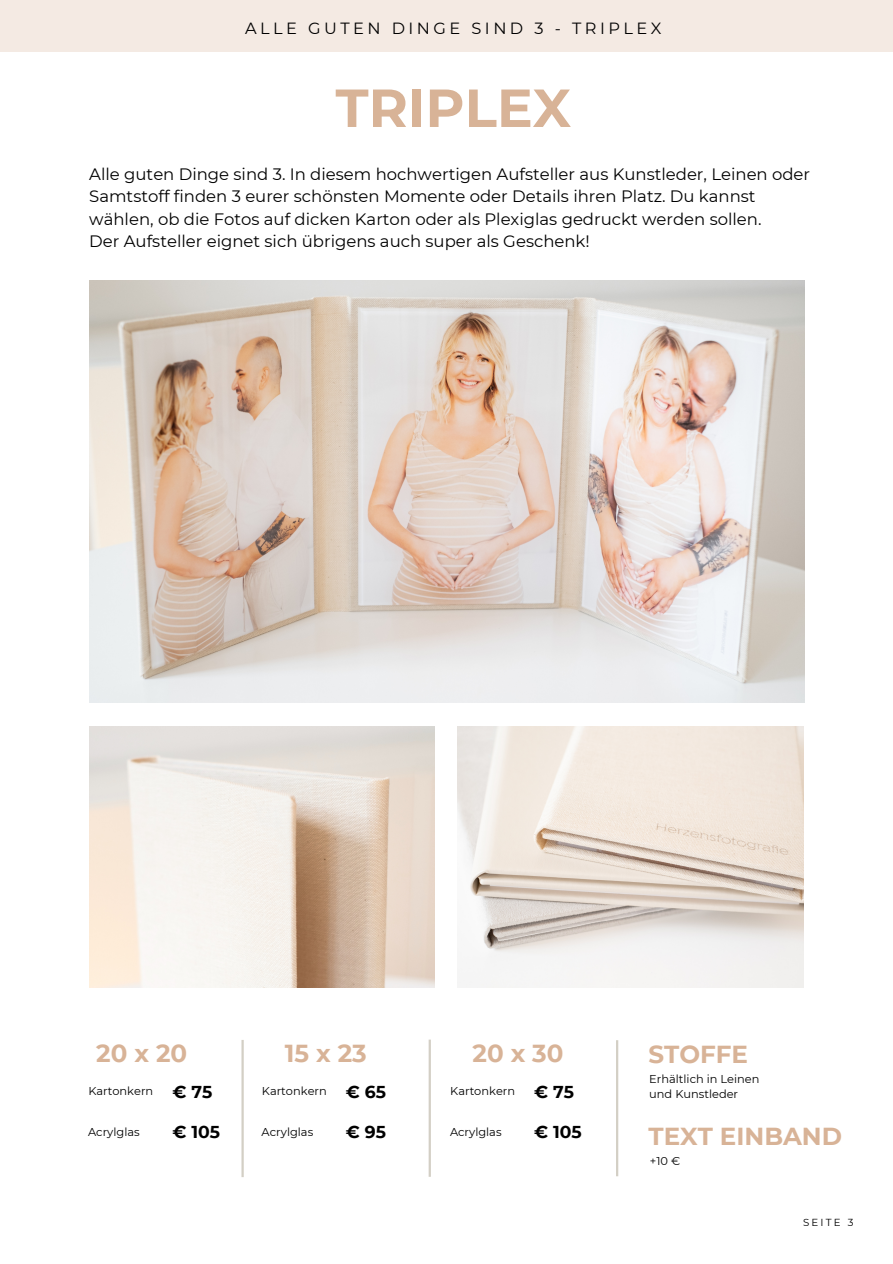
<style>
.page{position:relative;width:893px;height:1264px;background:#fff}
.page>*{position:absolute;margin:0;border:0;box-sizing:border-box;transform-origin:0 0}
.t1{font:700 53.4px "Montserrat";color:#d8b397}
.t2{font:700 24.6px "Montserrat";color:#d8b397}
.t3{font:700 17.25px "Montserrat";color:#000}
.t4{font:16.5px/22.5px "Montserrat";color:#000}
.t5{font:16.2px "Montserrat";letter-spacing:.215em;color:#000}
.t6{font:11.4px "Montserrat";color:#000}
.t7{font:10.2px "Montserrat";letter-spacing:.215em;color:#000}
</style>
<div class="page">
<hr style="left:241px;top:1039px;width:3px;height:138px;background:#d3cfc5">
<hr style="left:428px;top:1039px;width:3px;height:137px;background:#d3cfc5">
<hr style="left:616px;top:1040px;width:2px;height:136px;background:#d3cfc5">
<div style="left:0;top:0;width:892px;height:51px;background:#f4eae3"></div>
<img style="left:89px;top:280px;width:715px;height:422px">
<img style="left:89px;top:726px;width:345px;height:261px">
<img style="left:458px;top:726px;width:345px;height:261px">
<p class="t5" style="left:245px;top:18px;width:418px">ALLE GUTEN DINGE SIND 3 - TRIPLEX</p>
<p class="t1" style="left:335px;top:75px;width:237px">TRIPLEX</p>
<p class="t4" style="left:89px;top:163px;width:722px">Alle guten Dinge sind 3. In diesem hochwertigen Aufsteller aus Kunstleder, Leinen oder<br>Samtstoff finden 3 eurer schönsten Momente oder Details ihren Platz. Du kannst wählen, ob die Fotos auf dicken Karton oder als Plexiglas gedruckt werden sollen.</p>
<p class="t4" style="left:89px;top:230px;width:502px">Der Aufsteller eignet sich übrigens auch super als Geschenk!</p>
<p class="t2" style="left:96px;top:1038px;width:92px">20 x 20</p>
<p class="t2" style="left:285px;top:1038px;width:83px">15 x 23</p>
<p class="t2" style="left:472px;top:1038px;width:92px">20 x 30</p>
<p class="t2" style="left:648px;top:1038px;width:101px">STOFFE</p>
<p class="t6" style="left:649px;top:1071px;width:112px">Erhältlich in Leinen</p>
<p class="t3" style="left:172px;top:1080px;width:41px">€ 75</p>
<p class="t6" style="left:262px;top:1084px;width:66px">Kartonkern</p>
<p class="t3" style="left:346px;top:1080px;width:42px">€ 65</p>
<p class="t6" style="left:261px;top:1124px;width:53px">Acrylglas</p>
<p class="t3" style="left:346px;top:1121px;width:42px">€ 95</p>
<p class="t6" style="left:450px;top:1084px;width:66px">Kartonkern</p>
<p class="t3" style="left:534px;top:1080px;width:41px">€ 75</p>
<p class="t6" style="left:450px;top:1124px;width:53px">Acrylglas</p>
<p class="t3" style="left:534px;top:1121px;width:49px">€ 105</p>
<p class="t6" style="left:88px;top:1084px;width:66px">Kartonkern</p>
<p class="t6" style="left:649px;top:1086px;width:90px">und Kunstleder</p>
<p class="t6" style="left:88px;top:1124px;width:53px">Acrylglas</p>
<p class="t3" style="left:172px;top:1121px;width:49px">€ 105</p>
<p class="t2" style="left:648px;top:1120px;width:195px">TEXT EINBAND</p>
<p class="t6" style="left:650px;top:1154px;width:32px">+10 €</p>
<p class="t7" style="left:803px;top:1215px;width:52px">SEITE 3</p>
</div>
